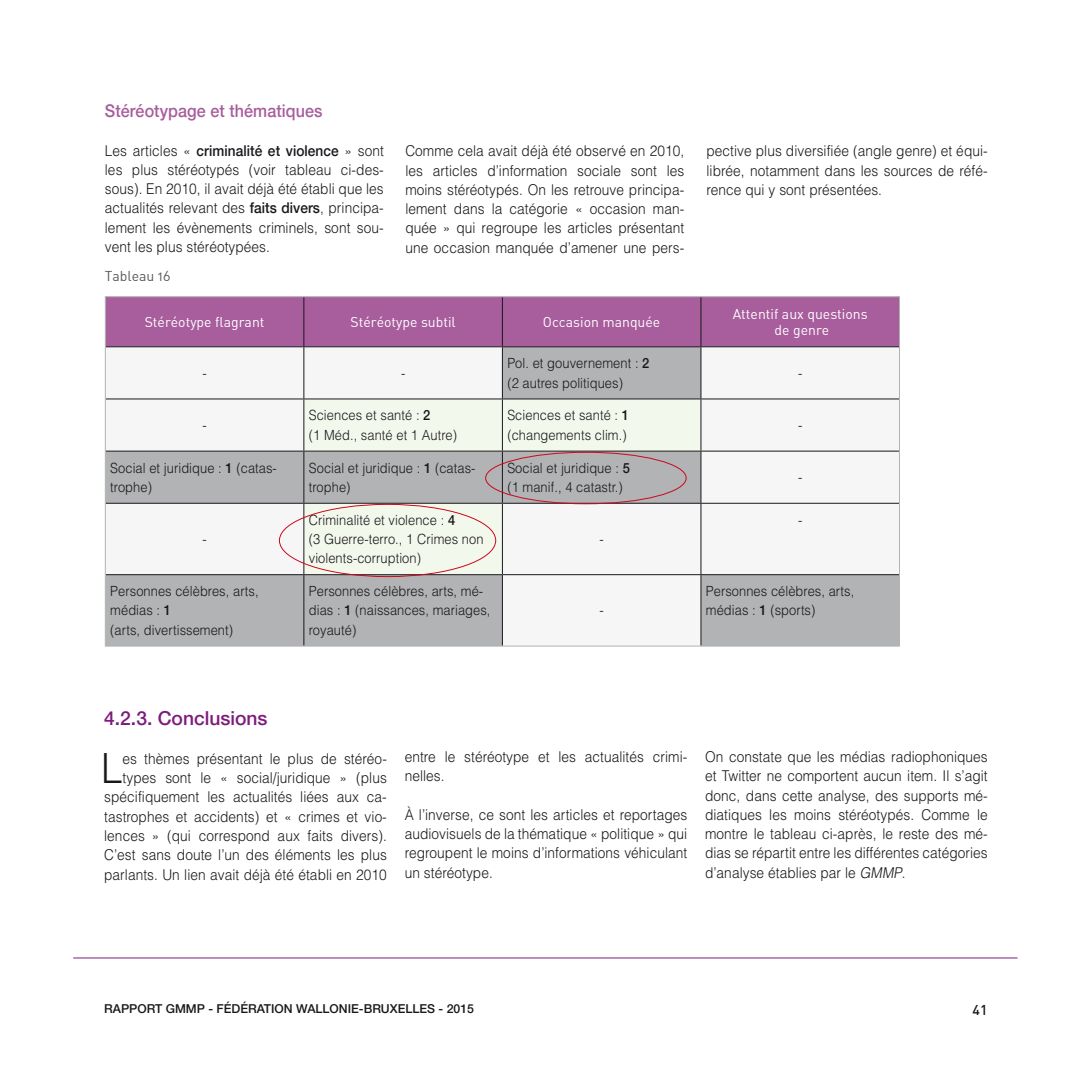
<style>
.page{position:relative;width:1092px;height:1092px;background:#fff}
.page>*{position:absolute;margin:0;border:0;box-sizing:border-box;transform-origin:0 0}
.t1{font:300 41.65px "Helvetica LT Std";color:#1a171c;scale:.92 1}
.t2{font:500 19.25px "Helvetica Neue LT";color:#7e1b7d}
.t3{font:500 17.5px "Helvetica Neue LT";letter-spacing:.005em;color:#a85d9d;scale:.92 1}
.t4{font:300 14.88px/19.2px "Helvetica LT Std";letter-spacing:.005em;color:#1a171c;text-align:justify;scale:.92 1}
.t5{font:300 14px/19.2px "Helvetica LT Std";letter-spacing:.005em;color:#1a171c;scale:.92 1}
.t6{font:14px "DIN Alternate";color:#fff}
.t7{font:14px "DIN Alternate";color:#58585a}
.t8{font:500 14px "DIN";color:#1a171c}
.t9{font:500 12.25px "Helvetica Neue LT";color:#1a171c}
.s1{font-family:"Helvetica Neue LT";font-weight:500}
.s2{font-style:italic}
</style>
<div class="page">
<hr style="left:73px;top:957px;width:944px;height:1px;background:#7e1b7d">
<div style="left:106px;top:297px;width:793px;height:49px;background:#a85d9d"></div>
<svg style="left:106px;top:347px;width:793px;height:298px;fill:#f6f6f7"></svg>
<svg style="left:304px;top:399px;width:396px;height:175px;fill:#f3f6ec"></svg>
<hr style="left:303px;top:297px;width:1px;height:49px;background:#1a171c">
<hr style="left:502px;top:297px;width:1px;height:49px;background:#1a171c">
<hr style="left:700px;top:297px;width:1px;height:49px;background:#1a171c">
<hr style="left:106px;top:346px;width:198px;height:1px;background:#1a171c">
<hr style="left:304px;top:346px;width:198px;height:1px;background:#1a171c">
<hr style="left:303px;top:347px;width:1px;height:51px;background:#1a171c">
<hr style="left:502px;top:346px;width:199px;height:1px;background:#1a171c">
<hr style="left:502px;top:347px;width:1px;height:51px;background:#1a171c">
<hr style="left:701px;top:346px;width:198px;height:1px;background:#1a171c">
<hr style="left:700px;top:347px;width:1px;height:51px;background:#1a171c">
<hr style="left:106px;top:398px;width:198px;height:1px;background:#1a171c">
<hr style="left:304px;top:398px;width:198px;height:1px;background:#1a171c">
<hr style="left:303px;top:399px;width:1px;height:51px;background:#1a171c">
<hr style="left:502px;top:398px;width:199px;height:1px;background:#1a171c">
<hr style="left:502px;top:399px;width:1px;height:51px;background:#1a171c">
<hr style="left:701px;top:398px;width:198px;height:1px;background:#1a171c">
<hr style="left:700px;top:399px;width:1px;height:51px;background:#1a171c">
<hr style="left:106px;top:450px;width:198px;height:1px;background:#1a171c">
<hr style="left:304px;top:450px;width:198px;height:1px;background:#1a171c">
<hr style="left:303px;top:451px;width:1px;height:52px;background:#1a171c">
<hr style="left:502px;top:450px;width:199px;height:1px;background:#1a171c">
<hr style="left:502px;top:451px;width:1px;height:52px;background:#1a171c">
<hr style="left:701px;top:450px;width:198px;height:1px;background:#1a171c">
<hr style="left:700px;top:451px;width:1px;height:52px;background:#1a171c">
<hr style="left:106px;top:503px;width:198px;height:1px;background:#1a171c">
<hr style="left:304px;top:503px;width:198px;height:1px;background:#1a171c">
<hr style="left:303px;top:503px;width:1px;height:71px;background:#1a171c">
<hr style="left:502px;top:503px;width:199px;height:1px;background:#1a171c">
<hr style="left:502px;top:503px;width:1px;height:71px;background:#1a171c">
<hr style="left:701px;top:503px;width:198px;height:1px;background:#1a171c">
<hr style="left:700px;top:503px;width:1px;height:71px;background:#1a171c">
<hr style="left:106px;top:574px;width:198px;height:1px;background:#1a171c">
<hr style="left:304px;top:574px;width:198px;height:1px;background:#1a171c">
<hr style="left:303px;top:575px;width:1px;height:70px;background:#1a171c">
<hr style="left:502px;top:574px;width:199px;height:1px;background:#1a171c">
<hr style="left:502px;top:575px;width:1px;height:70px;background:#1a171c">
<hr style="left:701px;top:574px;width:198px;height:1px;background:#1a171c">
<hr style="left:700px;top:575px;width:1px;height:70px;background:#1a171c">
<hr style="left:105px;top:296px;width:199px;height:1px;background:#b1b3b4">
<hr style="left:105px;top:297px;width:1px;height:50px;background:#b1b3b4">
<hr style="left:304px;top:296px;width:198px;height:1px;background:#b1b3b4">
<hr style="left:502px;top:296px;width:199px;height:1px;background:#b1b3b4">
<hr style="left:701px;top:296px;width:198px;height:1px;background:#b1b3b4">
<hr style="left:899px;top:297px;width:1px;height:50px;background:#b1b3b4">
<hr style="left:105px;top:347px;width:1px;height:52px;background:#b1b3b4">
<hr style="left:899px;top:347px;width:1px;height:52px;background:#b1b3b4">
<hr style="left:105px;top:399px;width:1px;height:52px;background:#b1b3b4">
<hr style="left:899px;top:399px;width:1px;height:52px;background:#b1b3b4">
<hr style="left:105px;top:451px;width:1px;height:52px;background:#b1b3b4">
<hr style="left:899px;top:451px;width:1px;height:52px;background:#b1b3b4">
<hr style="left:105px;top:503px;width:1px;height:71px;background:#b1b3b4">
<hr style="left:899px;top:503px;width:1px;height:71px;background:#b1b3b4">
<hr style="left:105px;top:574px;width:1px;height:71px;background:#b1b3b4">
<hr style="left:899px;top:574px;width:1px;height:71px;background:#b1b3b4">
<hr style="left:105px;top:645px;width:199px;height:1px;background:#b1b3b4">
<hr style="left:304px;top:645px;width:198px;height:1px;background:#b1b3b4">
<hr style="left:502px;top:645px;width:199px;height:1px;background:#b1b3b4">
<hr style="left:701px;top:645px;width:198px;height:1px;background:#b1b3b4">
<div style="left:485px;top:452px;width:201px;height:52px;border:1px solid #cd071e;border-radius:50%"></div>
<p class="t3" style="left:105px;top:100px;width:238px">Stéréotypage et thématiques</p>
<p class="t4" style="left:105px;top:141px;width:305px">Les articles « <span class="s1">criminalité et violence</span> » sont les plus stéréotypés (voir tableau ci-des&shy;sous). En 2010, il avait déjà été établi que les actualités relevant des <span class="s1">faits divers</span>, principa&shy;lement les évènements criminels, sont sou&shy;vent les plus stéréotypées.</p>
<p class="t4" style="left:405px;top:141px;width:305px">Comme cela avait déjà été observé en 2010, les articles d’information sociale sont les moins stéréotypés. On les retrouve principa&shy;lement dans la catégorie « occasion man&shy;quée » qui regroupe les articles présentant une occasion manquée d’amener une pers-</p>
<p class="t7" style="left:105px;top:267px;width:67px">Tableau 16</p>
<p class="t6" style="left:145px;top:313px;width:121px">Stéréotype flagrant</p>
<p class="t6" style="left:350px;top:313px;width:107px">Stéréotype subtil</p>
<p class="t6" style="left:543px;top:313px;width:119px">Occasion manquée</p>
<p class="t5" style="left:202px;top:363px;width:6px">-</p>
<p class="t5" style="left:401px;top:363px;width:6px">-</p>
<p class="t5" style="left:202px;top:415px;width:6px">-</p>
<p class="t5" style="left:309px;top:405px;width:134px">Sciences et santé : <span class="s1">2</span></p>
<p class="t5" style="left:309px;top:425px;width:163px">(1 Méd., santé et 1 Autre)</p>
<p class="t5" style="left:507px;top:353px;width:156px">Pol. et gouvernement : <span class="s1">2</span></p>
<p class="t5" style="left:507px;top:373px;width:127px">(2 autres politiques)</p>
<p class="t5" style="left:507px;top:405px;width:134px">Sciences et santé : <span class="s1">1</span></p>
<p class="t5" style="left:507px;top:425px;width:131px">(changements clim.)</p>
<p class="t5" style="left:110px;top:458px;width:183px">Social et juridique : <span class="s1">1</span> (catas&shy;trophe)</p>
<p class="t5" style="left:309px;top:458px;width:183px">Social et juridique : <span class="s1">1</span> (catas&shy;trophe)</p>
<p class="t5" style="left:507px;top:458px;width:135px">Social et juridique : <span class="s1">5</span></p>
<p class="t5" style="left:507px;top:477px;width:127px">(1 manif., 4 catastr.)</p>
<p class="t5" style="left:202px;top:529px;width:6px">-</p>
<p class="t5" style="left:309px;top:510px;width:160px">Criminalité et violence : <span class="s1">4</span></p>
<p class="t5" style="left:309px;top:529px;width:191px">(3 Guerre-terro., 1 Crimes non violents-corruption)</p>
<p class="t5" style="left:599px;top:529px;width:6px">-</p>
<p class="t5" style="left:110px;top:581px;width:163px">Personnes célèbres, arts, médias : <span class="s1">1<br></span>(arts, divertissement)</p>
<p class="t5" style="left:309px;top:581px;width:199px">Personnes célèbres, arts, mé&shy;dias : <span class="s1">1</span> (naissances, mariages, royauté)</p>
<p class="t5" style="left:599px;top:600px;width:6px">-</p>
<p class="t4" style="left:706px;top:141px;width:307px">pective plus diversifiée (angle genre) et équi&shy;librée, notamment dans les sources de réfé&shy;rence qui y sont présentées.</p>
<p class="t6" style="left:732px;top:305px;width:136px">Attentif aux questions</p>
<p class="t6" style="left:774px;top:321px;width:56px">de genre</p>
<p class="t5" style="left:798px;top:363px;width:6px">-</p>
<p class="t5" style="left:798px;top:415px;width:6px">-</p>
<p class="t5" style="left:798px;top:467px;width:6px">-</p>
<p class="t5" style="left:798px;top:510px;width:6px">-</p>
<p class="t5" style="left:706px;top:581px;width:163px">Personnes célèbres, arts, médias : <span class="s1">1</span> (sports)</p>
<p class="t2" style="left:104px;top:707px;width:165px">4.2.3. Conclusions</p>
<p class="t1" style="left:101px;top:742px;width:25px">L</p>
<p class="t4" style="left:104px;top:748px;width:309px;text-align:right">es thèmes présentant le plus de stéréo&shy;types sont le « social/juridique » (plus spécifiquement les actualités liées aux ca&shy;tastrophes et accidents) et « crimes et vio&shy;lences » (qui correspond aux faits divers).<br>C’est sans doute l’un des éléments les plus parlants. Un lien avait déjà été établi en 2010</p>
<p class="t4" style="left:404px;top:747px;width:309px">entre le stéréotype et les actualités crimi&shy;nelles.</p>
<p class="t4" style="left:404px;top:804px;width:309px">À l’inverse, ce sont les articles et reportages audiovisuels de la thématique « politique » qui regroupent le moins d’informations véhiculant un stéréotype.</p>
<p class="t4" style="left:705px;top:747px;width:309px">On constate que les médias radiophoniques et Twitter ne comportent aucun item. Il s’agit donc, dans cette analyse, des supports mé&shy;diatiques les moins stéréotypés. Comme le montre le tableau ci-après, le reste des mé&shy;dias se répartit entre les différentes catégories d’analyse établies par le <span class="s2">GMMP</span>.</p>
<p class="t9" style="left:104px;top:1001px;width:371px">RAPPORT GMMP - FÉDÉRATION WALLONIE-BRUXELLES - 2015</p>
<p class="t8" style="left:972px;top:1000px;width:17px">41</p>
</div>
